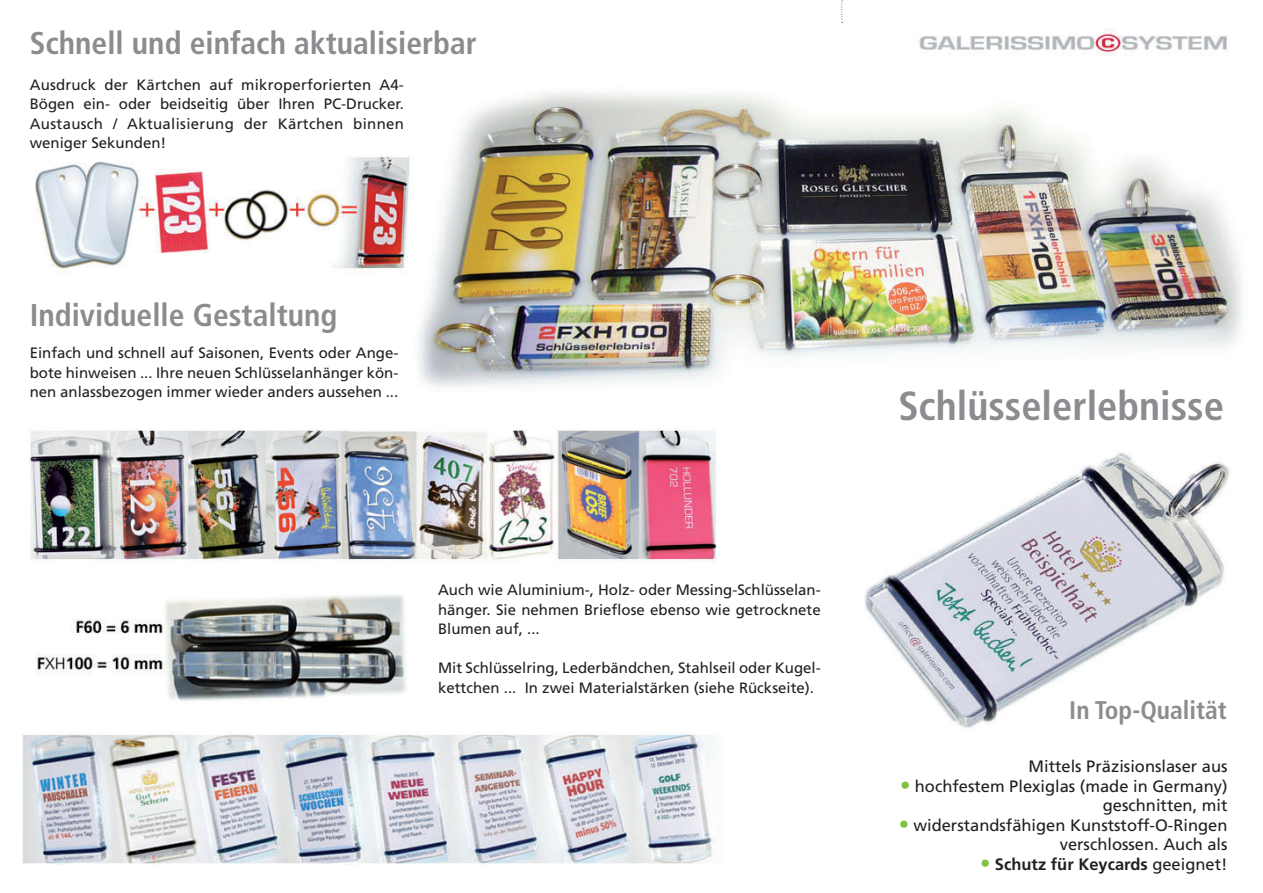
<style>
.page{position:relative;width:1263px;height:893px;background:#fff}
.page>*{position:absolute;margin:0;border:0;box-sizing:border-box;transform-origin:0 0}
.t1{font:700 condensed 40.5px "Frutiger";color:#8a8c8f}
.t2{font:700 condensed 31.5px "Frutiger";color:#8a8c8f}
.t3{font:700 condensed 25.5px "Frutiger";color:#8a8c8f}
.t4{font:16.5px/19.5px "Frutiger";color:#231f20;text-align:right}
.t5{font:700 16.5px "Frutiger";color:#231f20}
.t6{font:15px/19.5px "Frutiger";color:#231f20;text-align:justify}
.s1{font-weight:900;font-size:19.5px;color:#7fc241}
.s2{font-weight:400}
</style>
<div class="page">
<img style="left:21px;top:0;width:1221px;height:865px">
<svg style="left:841px;top:0;width:2px;height:23px"></svg>
<h2 class="t2" style="left:30px;top:24px;width:449px">Schnell und einfach aktualisierbar</h2>
<p class="t6" style="left:30px;top:75px;width:376px">Ausdruck der Kärtchen auf mikroperforierten A4- Bögen ein- oder beidseitig über Ihren PC-Drucker.<br>Austausch / Aktualisierung der Kärtchen binnen weniger Sekunden!</p>
<h2 class="t2" style="left:30px;top:296px;width:309px">Individuelle Gestaltung</h2>
<p class="t6" style="left:30px;top:343px;width:370px">Einfach und schnell auf Saisonen, Events oder Ange&shy;bote hinweisen ... Ihre neuen Schlüsselanhänger kön&shy;nen anlassbezogen immer wieder anders aussehen ...</p>
<p class="t6" style="left:438px;top:580px;width:384px">Auch wie Aluminium-, Holz- oder Messing-Schlüsselan&shy;hänger. Sie nehmen Brieflose ebenso wie getrocknete Blumen auf, ...</p>
<p class="t6" style="left:438px;top:658px;width:384px">Mit Schlüsselring, Lederbändchen, Stahlseil oder Kugel&shy;kettchen ... In zwei Materialstärken (siehe Rückseite).</p>
<h1 class="t1" style="left:898px;top:382px;width:327px">Schlüsselerlebnisse</h1>
<h3 class="t3" style="left:1069px;top:695px;width:159px">In Top-Qualität</h3>
<p class="t4" style="left:1028px;top:756px;width:200px">Mittels Präzisionslaser aus</p>
<p class="t4" style="left:900px;top:776px;width:328px"><span class="s1">•</span> hochfestem Plexiglas (made in Germany) geschnitten, mit</p>
<p class="t4" style="left:899px;top:815px;width:330px"><span class="s1">•</span> widerstandsfähigen Kunststoff-O-Ringen verschlossen. Auch als</p>
<p class="t5" style="left:980px;top:854px;width:248px"><span class="s1">•</span> Schutz für Keycards <span class="s2">geeignet!</span></p>
</div>
